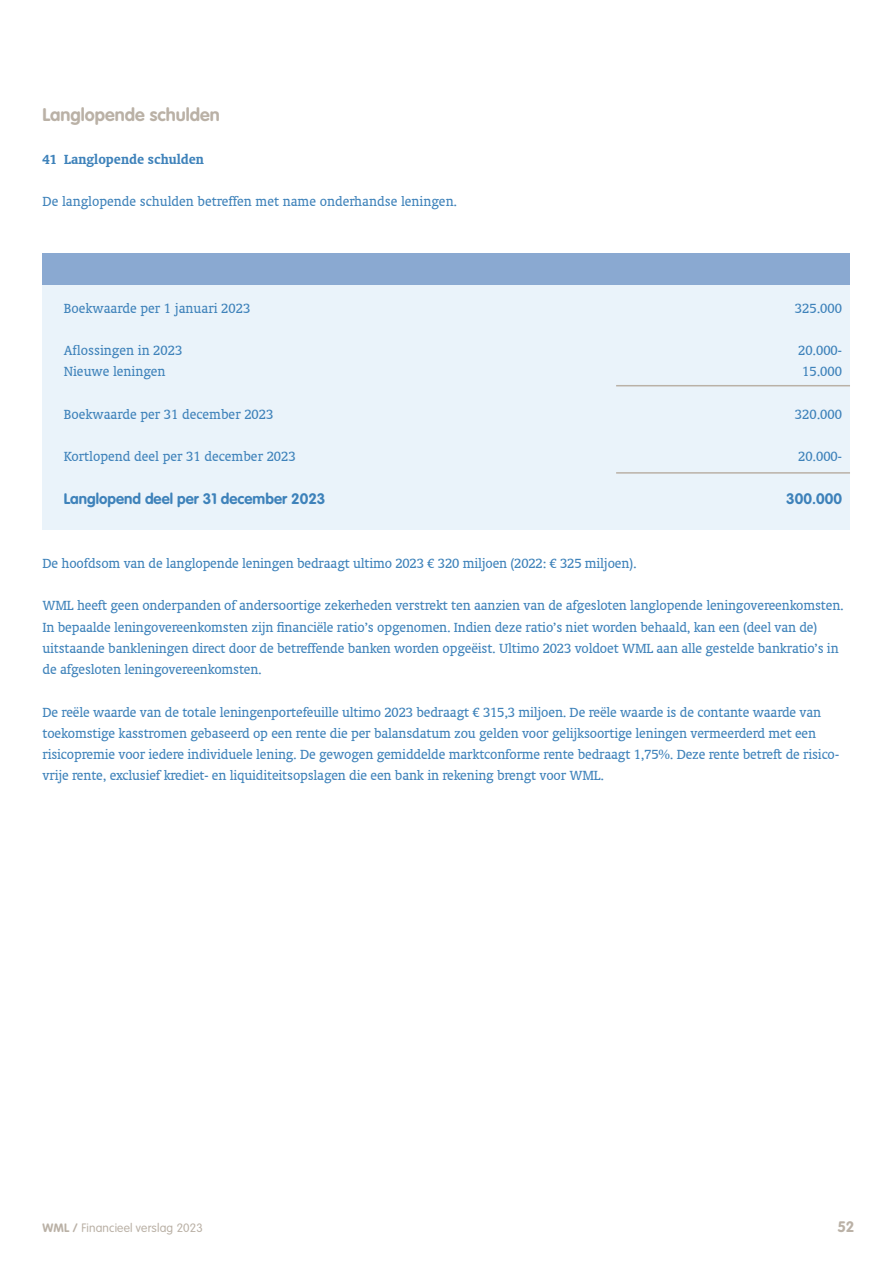
<style>
.page{position:relative;width:893px;height:1263px;background:#fff}
.page>*{position:absolute;margin:0;border:0;box-sizing:border-box;transform-origin:0 0}
.t1{font:700 18px "VAG Rounded Std";color:#bab1a6}
.t2{font:15px/21.3px "Oranda BT";letter-spacing:-.01em;color:#3e82ba}
.t3{font:700 15px "VAG Rounded Std";color:#3e82ba}
.t4{font:700 15px "Oranda BT";color:#3e82ba}
.t5{font:700 15px "VAG Rounded Std";color:#bab1a6}
.t6{font:300 12px "VAG Rounded Std";letter-spacing:.015em;color:#bab1a6}
.s1{font-weight:700}
</style>
<div class="page">
<div style="left:43px;top:285px;width:807px;height:244px;background:#eaf3fa"></div>
<div style="left:43px;top:253px;width:807px;height:32px;background:#8aa9d1"></div>
<hr style="left:616px;top:385px;width:234px;height:1px;background:#bab1a6">
<hr style="left:616px;top:472px;width:234px;height:2px;background:#bab1a6">
<p class="t1" style="left:43px;top:104px;width:179px">Langlopende schulden</p>
<p class="t4" style="left:43px;top:150px;width:163px">41 Langlopende schulden</p>
<p class="t2" style="left:43px;top:191px;width:416px">De langlopende schulden betreffen met name onderhandse leningen.</p>
<p class="t2" style="left:64px;top:297px;width:188px">Boekwaarde per 1 januari 2023</p>
<p class="t2" style="left:64px;top:340px;width:120px">Aflossingen in 2023</p>
<p class="t2" style="left:64px;top:361px;width:103px">Nieuwe leningen</p>
<p class="t2" style="left:64px;top:403px;width:211px">Boekwaarde per 31 december 2023</p>
<p class="t2" style="left:64px;top:446px;width:233px">Kortlopend deel per 31 december 2023</p>
<p class="t3" style="left:64px;top:490px;width:263px">Langlopend deel per 31 december 2023</p>
<p class="t2" style="left:795px;top:297px;width:49px">325.000</p>
<p class="t2" style="left:798px;top:340px;width:45px">20.000-</p>
<p class="t2" style="left:802px;top:361px;width:41px">15.000</p>
<p class="t2" style="left:795px;top:403px;width:49px">320.000</p>
<p class="t2" style="left:798px;top:446px;width:45px">20.000-</p>
<p class="t3" style="left:786px;top:490px;width:57px">300.000</p>
<p class="t2" style="left:43px;top:552px;width:595px">De hoofdsom van de langlopende leningen bedraagt ultimo 2023 € 320 miljoen (2022: € 325 miljoen).</p>
<p class="t2" style="left:43px;top:595px;width:803px">WML heeft geen onderpanden of andersoortige zekerheden verstrekt ten aanzien van de afgesloten langlopende leningovereenkomsten.<br>In bepaalde leningovereenkomsten zijn financiële ratio’s opgenomen. Indien deze ratio’s niet worden behaald, kan een (deel van de) uitstaande bankleningen direct door de betreffende banken worden opgeëist. Ultimo 2023 voldoet WML aan alle gestelde bankratio’s in de afgesloten leningovereenkomsten.</p>
<p class="t2" style="left:43px;top:701px;width:780px">De reële waarde van de totale leningenportefeuille ultimo 2023 bedraagt € 315,3 miljoen. De reële waarde is de contante waarde van toekomstige kasstromen gebaseerd op een rente die per balansdatum zou gelden voor gelijksoortige leningen vermeerderd met een</p>
<p class="t2" style="left:43px;top:743px;width:798px">risicopremie voor iedere individuele lening. De gewogen gemiddelde marktconforme rente bedraagt 1,75%. Deze rente betreft de risico&shy;vrije rente, exclusief krediet- en liquiditeitsopslagen die een bank in rekening brengt voor WML.</p>
<p class="t6" style="left:43px;top:1221px;width:162px"><span class="s1">WML /</span> Financieel verslag 2023</p>
<p class="t5" style="left:837px;top:1218px;width:19px">52</p>
</div>
